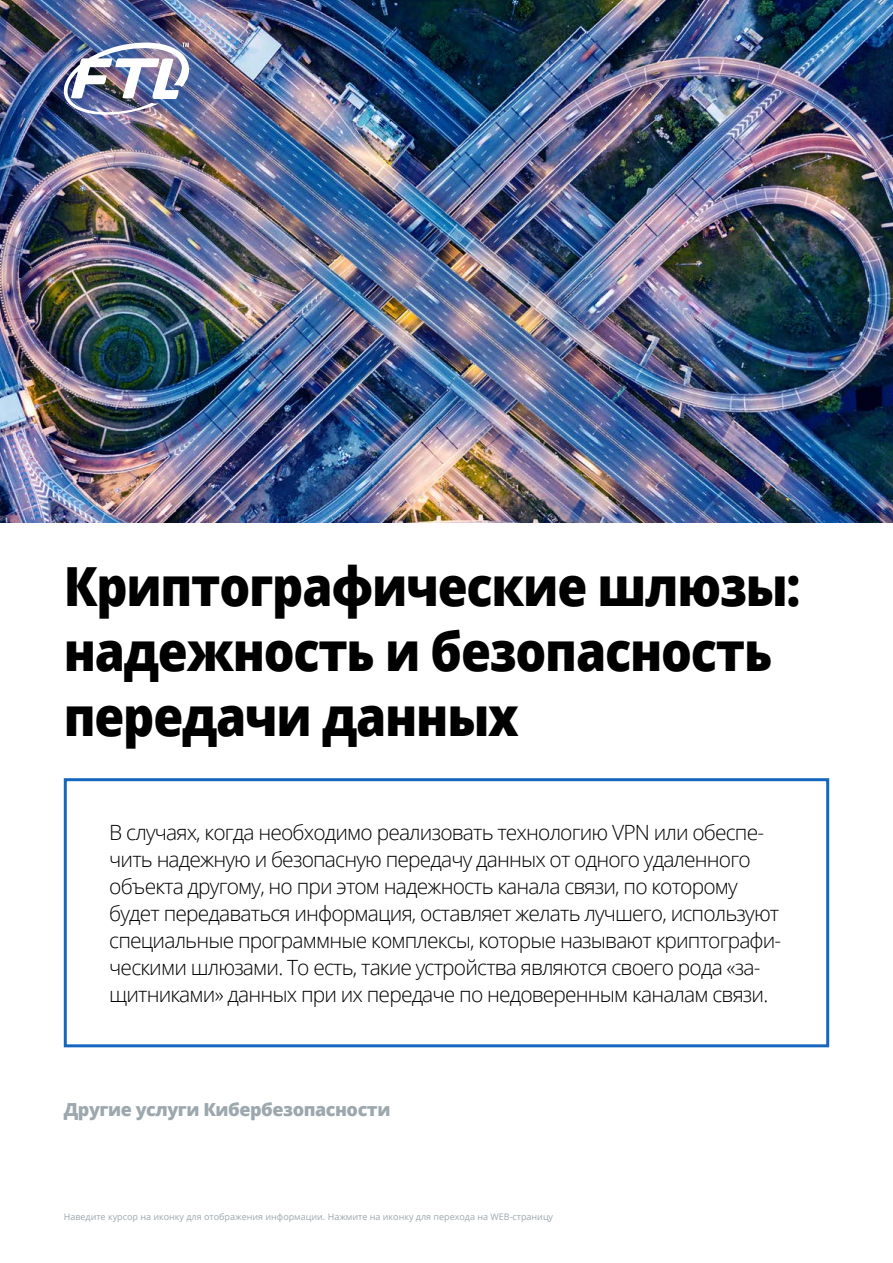
<style>
.page{position:relative;width:893px;height:1263px;background:#fff}
.page>*{position:absolute;margin:0;border:0;box-sizing:border-box;transform-origin:0 0}
.t1{font:800 54px/64.8px "Open Sans";letter-spacing:-.025em;color:#000;scale:.9 1}
.t2{font:300 21px/27px "Open Sans";letter-spacing:-.04em;color:#000}
.t3{font:800 18px "Open Sans";letter-spacing:-.025em;color:#9ca8ae}
.t4{font:9px "Open Sans";color:#9ca8ae}
</style>
<div class="page">
<div style="left:64px;top:778px;width:765px;height:269px;border:3px solid #1466bf"></div>
<img style="left:0;top:0;width:893px;height:522px">
<img style="left:62px;top:38px;width:129px;height:81px">
<h1 class="t1" style="left:64px;top:554px;width:820px">Криптографические шлюзы: надежность и безопасность передачи данных</h1>
<p class="t2" style="left:109px;top:819px;width:674px">В случаях, когда необходимо реализовать технологию VPN или обеспе&shy;чить надежную и безопасную передачу данных от одного удаленного объекта другому, но при этом надежность канала связи, по которому будет передаваться информация, оставляет желать лучшего, используют специальные программные комплексы, которые называют криптографи&shy;ческими шлюзами. То есть, такие устройства являются своего рода «за&shy;щитниками» данных при их передаче по недоверенным каналам связи.</p>
<p class="t3" style="left:64px;top:1098px;width:328px">Другие услуги Кибербезопасности</p>
<p class="t4" style="left:64px;top:1212px;width:491px">Наведите курсор на иконку для отображения информации. Нажмите на иконку для перехода на WEB-страницу</p>
</div>
